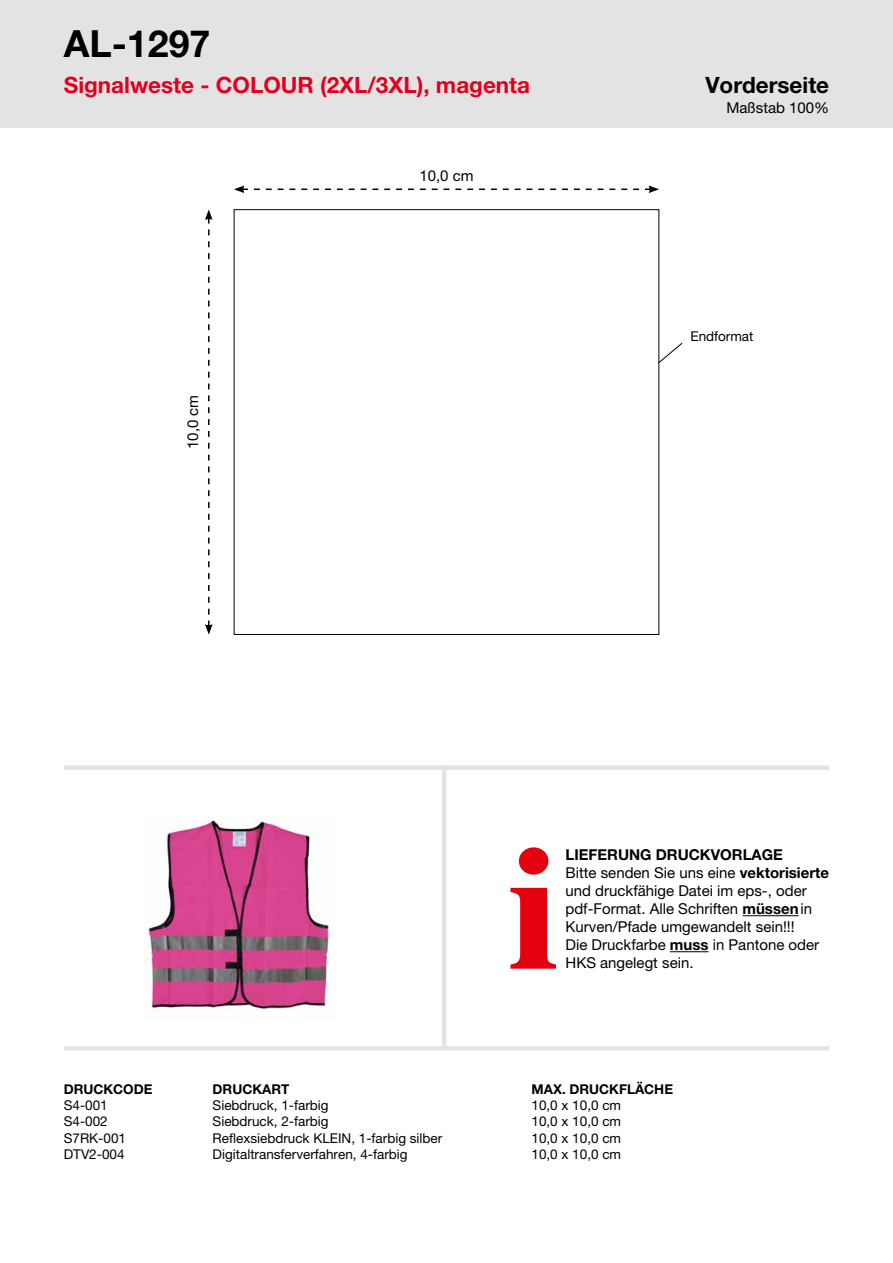
<style>
.page{position:relative;width:893px;height:1263px;background:#fff}
.page>*{position:absolute;margin:0;border:0;box-sizing:border-box;transform-origin:0 0}
.t1{font:700 37.5px "Helvetica Neue LT Pro";color:#000}
.t2{font:700 22.5px "Helvetica Neue LT Pro";color:#e3001f}
.t3{font:700 22.5px "Helvetica Neue LT Pro";color:#000}
.t4{font:15px/18px "Helvetica Neue LT Pro";color:#000}
.t5{font:13.5px "Helvetica Neue LT Pro";color:#000}
.t6{font:700 13.5px "Helvetica Neue LT Pro";color:#000}
.s1{font-weight:700}
</style>
<div class="page">
<div style="left:0;top:0;width:893px;height:128px;background:#e3e3e3"></div>
<hr style="left:742px;top:915px;width:57px;height:1px;background:#000">
<hr style="left:670px;top:951px;width:39px;height:1px;background:#000">
<svg style="left:510px;top:847px;width:46px;height:122px"></svg>
<hr style="left:442px;top:765px;width:4px;height:281px;background:#e3e3e3">
<div style="left:64px;top:765px;width:765px;height:5px;background:#e3e3e3"></div>
<hr style="left:64px;top:1046px;width:765px;height:4px;background:#e3e3e3">
<svg style="left:234px;top:185px;width:425px;height:8px"></svg>
<svg style="left:658px;top:342px;width:25px;height:22px"></svg>
<svg style="left:205px;top:209px;width:8px;height:426px"></svg>
<img style="left:145px;top:819px;width:189px;height:193px">
<h1 class="t1" style="left:64px;top:20px;width:148px">AL-1297</h1>
<h2 class="t2" style="left:64px;top:71px;width:468px">Signalweste - COLOUR (2XL/3XL), magenta</h2>
<h2 class="t3" style="left:705px;top:71px;width:125px">Vorderseite</h2>
<p class="t4" style="left:726px;top:98px;width:104px">Maßstab 100%</p>
<p class="t4" style="left:184px;top:449px;width:56px;rotate:-90deg">10,0 cm</p>
<p class="t4" style="left:419px;top:166px;width:56px">10,0 cm</p>
<p class="t5" style="left:690px;top:328px;width:65px">Endformat</p>
<p class="t4" style="left:565px;top:846px;width:265px"><span class="s1">LIEFERUNG DRUCKVORLAGE<br></span>Bitte senden Sie uns eine <span class="s1">vektorisierte </span>und druckfähige Datei im eps-, oder pdf-Format. Alle Schriften <span class="s1">müssen</span>in<br>Kurven/Pfade umgewandelt sein!!!<br>Die Druckfarbe <span class="s1">muss</span> in Pantone oder<br>HKS angelegt sein.</p>
<p class="t6" style="left:64px;top:1081px;width:90px">DRUCKCODE</p>
<p class="t6" style="left:213px;top:1081px;width:78px">DRUCKART</p>
<p class="t6" style="left:532px;top:1081px;width:143px">MAX. DRUCKFLÄCHE</p>
<p class="t5" style="left:64px;top:1097px;width:46px">S4-001</p>
<p class="t5" style="left:213px;top:1097px;width:118px">Siebdruck, 1-farbig</p>
<p class="t5" style="left:532px;top:1097px;width:91px">10,0 x 10,0 cm</p>
<p class="t5" style="left:64px;top:1113px;width:46px">S4-002</p>
<p class="t5" style="left:213px;top:1113px;width:118px">Siebdruck, 2-farbig</p>
<p class="t5" style="left:532px;top:1113px;width:91px">10,0 x 10,0 cm</p>
<p class="t5" style="left:64px;top:1130px;width:64px">S7RK-001</p>
<p class="t5" style="left:213px;top:1130px;width:231px">Reflexsiebdruck KLEIN, 1-farbig silber</p>
<p class="t5" style="left:532px;top:1130px;width:91px">10,0 x 10,0 cm</p>
<p class="t5" style="left:64px;top:1146px;width:62px">DTV2-004</p>
<p class="t5" style="left:213px;top:1146px;width:196px">Digitaltransferverfahren, 4-farbig</p>
<p class="t5" style="left:532px;top:1146px;width:91px">10,0 x 10,0 cm</p>
</div>
